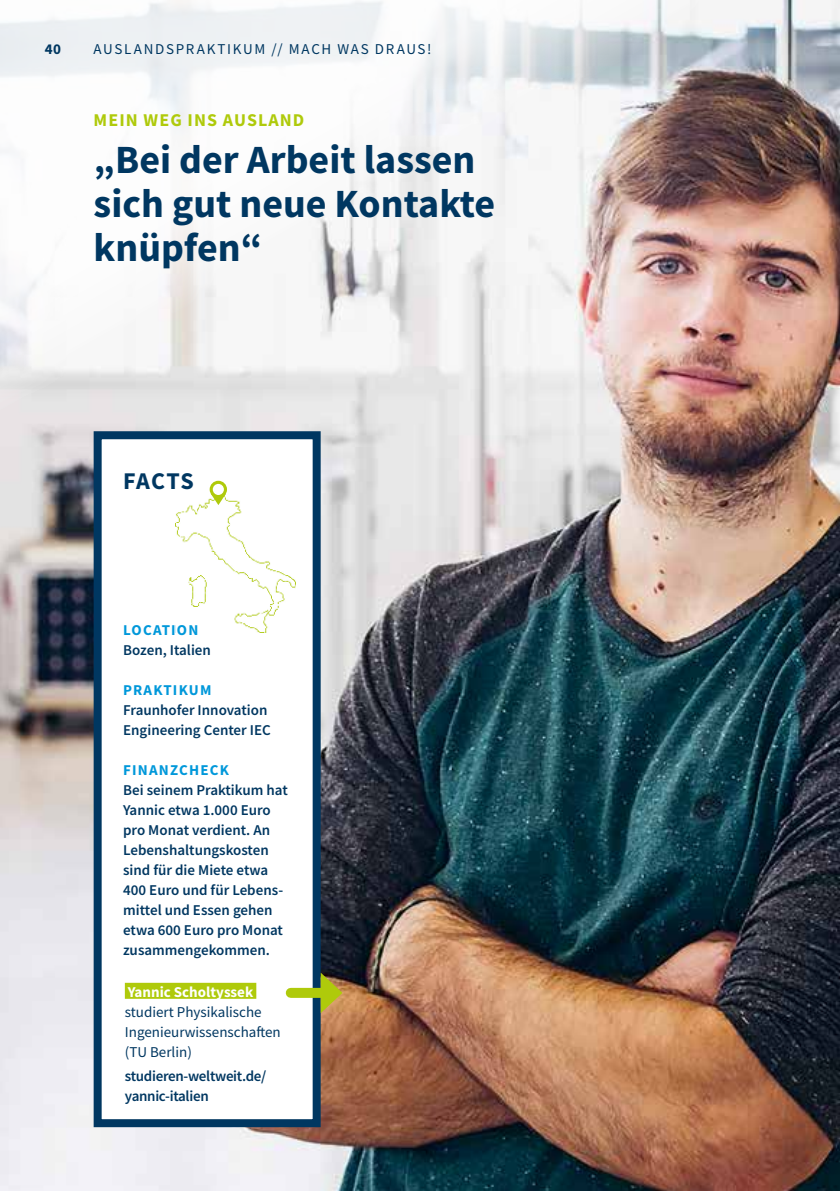
<style>
.page{position:relative;width:840px;height:1191px;background:#fff}
.page>*{position:absolute;margin:0;border:0;box-sizing:border-box;transform-origin:0 0}
.t1{font:700 40px/44px "Source Sans Pro";color:#003761}
.t2{font:700 24px "Source Sans Pro";letter-spacing:.04em;color:#003761}
.t3{font:700 18px "Source Sans Pro";letter-spacing:.06em;color:#afca0b}
.t4{font:600 15px/20px "Source Sans Pro";color:#003761}
.t5{font:15px/20px "Source Sans Pro";color:#003761}
.t6{font:600 15px/20px "Source Sans Pro";letter-spacing:-.02em;color:#003761}
.t7{font:15px "Source Sans Pro";letter-spacing:.11em;color:#003761}
.t8{font:700 15px "Source Sans Pro";color:#003761}
.s1{font-weight:700;color:#0098da}
.s2{font-weight:700;color:#fff}
</style>
<div class="page">
<img style="left:0;top:726px;width:839px;height:465px">
<img style="left:0;top:0;width:839px;height:726px">
<div style="left:94px;top:431px;width:226px;height:696px;background:#fff;border:8px solid #003761"></div>
<div style="left:125px;top:982px;width:131px;height:16px;background:#afca0b"></div>
<img style="left:175px;top:498px;width:120px;height:134px">
<svg style="left:209px;top:481px;width:18px;height:17px"></svg>
<svg style="left:211px;top:486px;width:15px;height:19px"></svg>
<div style="left:213px;top:484px;width:11px;height:11px;background:#fff;border-radius:50%"></div>
<div style="left:290px;top:988px;width:39px;height:10px;background:#afca0b"></div>
<svg style="left:320px;top:972px;width:22px;height:41px"></svg>
<p class="t8" style="left:45px;top:39px;width:18px">40</p>
<p class="t7" style="left:94px;top:40px;width:339px">AUSLANDSPRAKTIKUM // MACH WAS DRAUS!</p>
<p class="t3" style="left:94px;top:108px;width:212px">MEIN WEG INS AUSLAND</p>
<h2 class="t1" style="left:94px;top:137px;width:403px">„Bei der Arbeit lassen sich gut neue Kontakte knüpfen“</h2>
<p class="t2" style="left:123px;top:465px;width:72px">FACTS</p>
<p class="t4" style="left:123px;top:620px;width:89px"><span class="s1">LOCATION<br></span>Bozen, Italien</p>
<p class="t4" style="left:123px;top:680px;width:146px"><span class="s1">PRAKTIKUM<br></span>Fraunhofer Innovation</p>
<p class="t4" style="left:123px;top:720px;width:149px">Engineering Center IEC</p>
<p class="t4" style="left:123px;top:760px;width:166px"><span class="s1">FINANZCHECK<br></span>Bei seinem Praktikum hat<br>Yannic etwa 1.000 Euro pro Monat verdient. An<br>Lebenshaltungskosten sind für die Miete etwa<br>400 Euro und für Lebens&shy;mittel und Essen gehen etwa 600 Euro pro Monat zusammengekommen.</p>
<p class="t5" style="left:125px;top:981px;width:157px"><span class="s2">Yannic Scholtyssek </span>studiert Physikalische<br>Ingenieurwissenschafen (TU Berlin)</p>
<p class="t6" style="left:125px;top:1065px;width:143px">studieren-weltweit.de/ yannic-italien</p>
</div>
